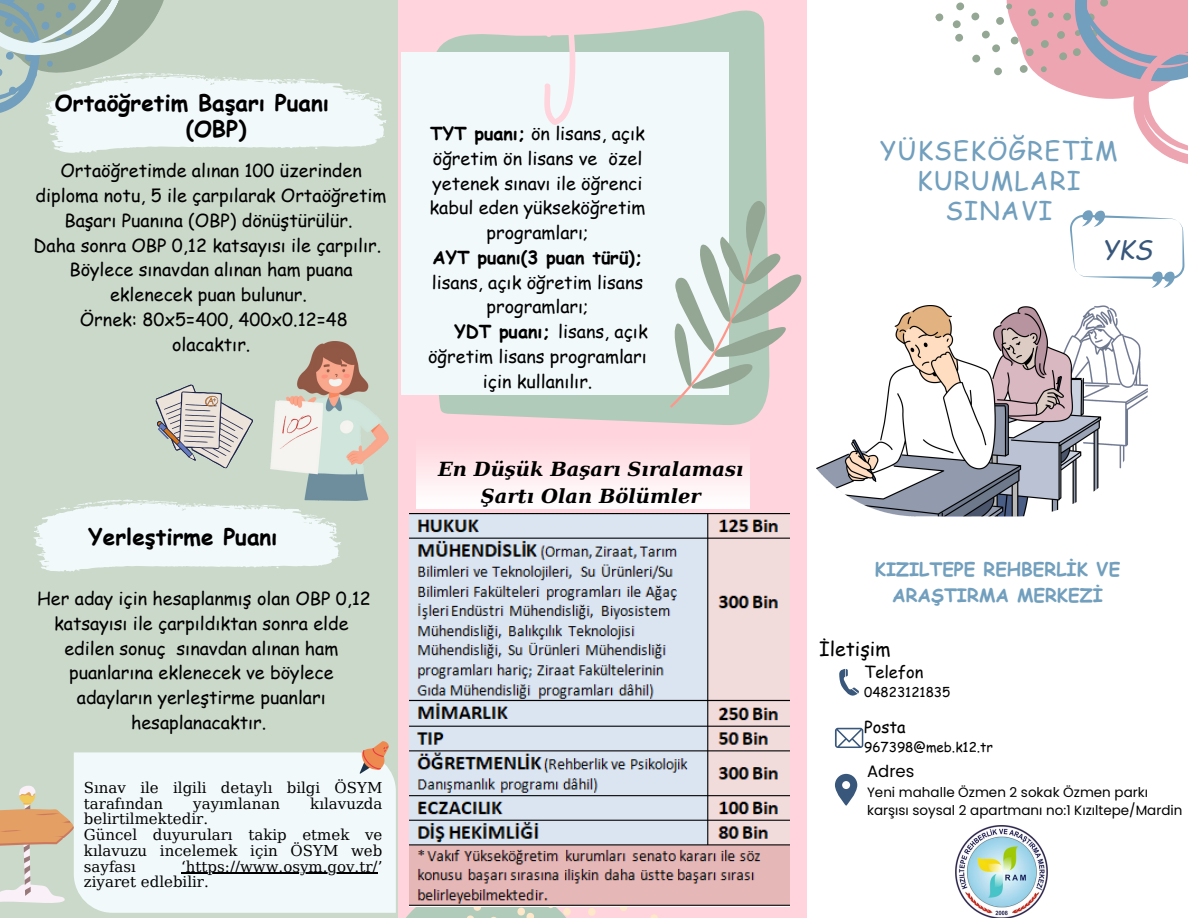
<style>
.page{position:relative;width:1188px;height:918px;background:#fff}
.page>*{position:absolute;margin:0;border:0;box-sizing:border-box;transform-origin:0 0}
.t1{font:italic 25.95px "Comic Sans MS";color:#38577b}
.t2{font:25.5px/30.2px "Comic Sans MS";letter-spacing:.045em;color:#719fbd;text-align:center}
.t3{font:700 22.5px "Comic Sans MS";color:#000}
.t4{font:italic 700 19.5px/27px "DejaVu Serif";color:#000;text-align:center}
.t5{font:19.5px "Comic Sans MS";color:#000}
.t6{font:700 18.6px/25.8px "Comic Sans MS";color:#719fbd;text-align:center}
.t7{font:18px/24.8px "Comic Sans MS";color:#000;text-align:center}
.t8{font:16.5px "Comic Sans MS";color:#000}
.t9{font:16.5px "Poppins";color:#000}
.t10{font:15px/15.8px "DejaVu Serif";color:#000}
.t11{font:13.5px/18px "Poppins";color:#000}
.t12{font:13.5px "Comic Sans MS";color:#000}
.s1{font-weight:700}
</style>
<div class="page">
<div style="left:393px;top:0;width:414px;height:918px;background:#ffd4dc"></div>
<div style="left:0;top:0;width:397px;height:918px;background:#cbd9ca"></div>
<svg style="left:935px;top:0;width:253px;height:164px"></svg>
<svg style="left:397px;top:837px;width:264px;height:81px"></svg>
<svg style="left:436px;top:10px;width:331px;height:411px;fill:#b0cbba"></svg>
<div style="left:401px;top:52px;width:328px;height:342px;background:#f2f9fb"></div>
<svg style="left:542px;top:10px;width:33px;height:115px"></svg>
<svg style="left:674px;top:201px;width:128px;height:209px"></svg>
<svg style="left:0;top:0;width:387px;height:153px"></svg>
<img style="left:270px;top:342px;width:119px;height:159px">
<svg style="left:33px;top:484px;width:311px;height:88px"></svg>
<svg style="left:155px;top:384px;width:98px;height:85px"></svg>
<img style="left:410px;top:514px;width:379px;height:392px">
<img style="left:417px;top:342px;width:333px;height:166px">
<div style="left:74px;top:752px;width:322px;height:161px;background:#f2f9fb"></div>
<svg style="left:0;top:785px;width:74px;height:118px"></svg>
<svg style="left:360px;top:741px;width:29px;height:33px"></svg>
<svg style="left:839px;top:669px;width:20px;height:27px"></svg>
<svg style="left:835px;top:728px;width:28px;height:20px"></svg>
<svg style="left:835px;top:774px;width:22px;height:31px"></svg>
<svg style="left:1070px;top:210px;width:114px;height:78px"></svg>
<img style="left:817px;top:305px;width:330px;height:212px">
<img style="left:956px;top:826px;width:92px;height:92px">
<hr style="left:181px;top:873px;width:197px;height:1px;background:#000">
<p class="t3" style="left:55px;top:86px;width:276px">Ortaöğretim Başarı Puanı</p>
<p class="t3" style="left:186px;top:112px;width:62px">(OBP)</p>
<p class="t7" style="left:36px;top:158px;width:353px">Ortaöğretimde alınan 100 üzerinden diploma notu, 5 ile çarpılarak Ortaöğretim<br>Başarı Puanına (OBP) dönüştürülür.</p>
<p class="t7" style="left:34px;top:232px;width:349px">Daha sonra OBP 0,12 katsayısı ile çarpılır.<br>Böylece sınavdan alınan ham puana eklenecek puan bulunur.</p>
<p class="t7" style="left:80px;top:306px;width:269px">Örnek: 80x5=400, 400x0.12=48 olacaktır.</p>
<p class="t3" style="left:89px;top:521px;width:191px">Yerleştirme Puanı</p>
<p class="t7" style="left:37px;top:585px;width:335px">Her aday için hesaplanmış olan OBP 0,12 katsayısı ile çarpıldıktan sonra elde edilen sonuç sınavdan alınan ham puanlarına eklenecek ve böylece adayların yerleştirme puanları hesaplanacaktır.</p>
<p class="t10" style="left:84px;top:780px;width:300px">Sınav ile ilgili detaylı bilgi ÖSYM tarafından</p>
<p class="t10" style="left:193px;top:796px;width:88px">yayımlanan</p>
<p class="t10" style="left:310px;top:796px;width:74px">kılavuzda</p>
<p class="t10" style="left:84px;top:811px;width:126px">belirtilmektedir.</p>
<p class="t10" style="left:84px;top:827px;width:300px;text-align:justify">Güncel duyuruları takip etmek ve kılavuzu incelemek için ÖSYM web sayfası</p>
<p class="t10" style="left:84px;top:859px;width:300px;text-indent:97px">‘https://www.osym.gov.tr/’ ziyaret edlebilir.</p>
<p class="t7" style="left:430px;top:121px;width:217px"><span class="s1">TYT puanı;</span> ön lisans, açık öğretim ön lisans ve özel yetenek sınavı ile öğrenci kabul eden yükseköğretim programları;</p>
<p class="t7" style="left:432px;top:244px;width:213px"><span class="s1">AYT puanı(3 puan türü); </span>lisans, açık öğretim lisans programları;</p>
<p class="t7" style="left:454px;top:319px;width:195px"><span class="s1">YDT puanı;</span> lisans, açık</p>
<p class="t7" style="left:428px;top:343px;width:220px">öğretim lisans programları</p>
<p class="t7" style="left:483px;top:368px;width:111px">için kullanılır.</p>
<p class="t4" style="left:438px;top:456px;width:307px">En Düşük Başarı Sıralaması<br>Şartı Olan Bölümler</p>
<p class="t2" style="left:880px;top:135px;width:239px">YÜKSEKÖĞRETİM<br>KURUMLARI<br>SINAVI</p>
<p class="t1" style="left:1102px;top:230px;width:52px">YKS</p>
<p class="t6" style="left:875px;top:556px;width:247px">KIZILTEPE REHBERLİK VE<br>ARAŞTIRMA MERKEZİ</p>
<p class="t5" style="left:819px;top:634px;width:73px">İletişim</p>
<p class="t8" style="left:864px;top:660px;width:61px">Telefon</p>
<p class="t12" style="left:864px;top:682px;width:88px">04823121835</p>
<p class="t8" style="left:864px;top:715px;width:43px">Posta</p>
<p class="t12" style="left:864px;top:737px;width:131px">967398@meb.k12.tr</p>
<p class="t9" style="left:867px;top:760px;width:49px">Adres</p>
<p class="t11" style="left:867px;top:783px;width:317px">Yeni mahalle Özmen 2 sokak Özmen parkı karşısı soysal 2 apartmanı no:1 Kızıltepe/Mardin</p>
</div>
